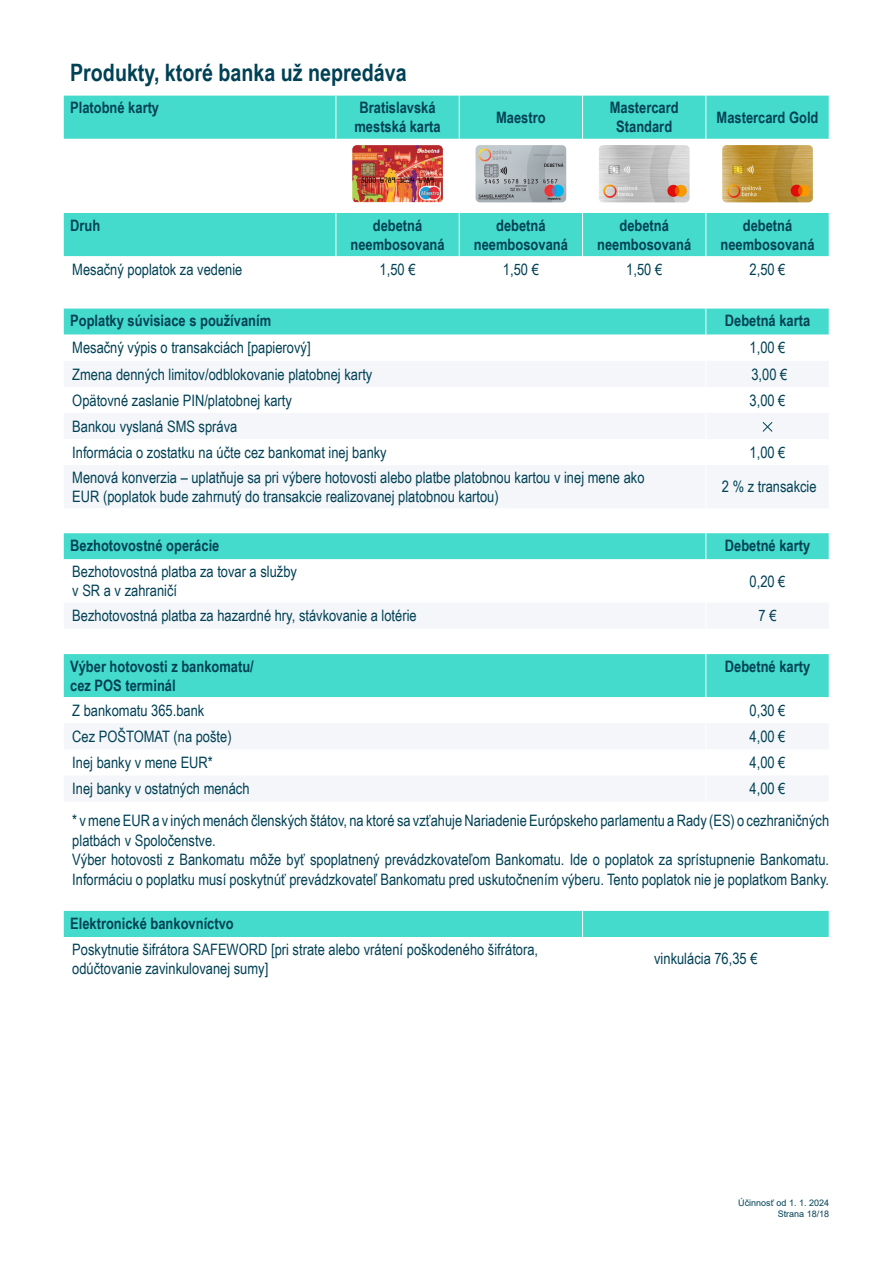
<style>
.page{position:relative;width:893px;height:1263px;background:#fff}
.page>*{position:absolute;margin:0;border:0;box-sizing:border-box;transform-origin:0 0}
.Nadpis{font:700 24px "Arial Narrow";color:#004155}
.Text_Tabulka{font:15.75px/18.9px "Arial Narrow";color:#004155}
.Text_Tabulka-2{font:700 15.75px/18.9px "Arial Narrow";color:#004155;text-align:center}
.t1{font:9px/10.8px "Arial";color:#004155;text-align:right}
.s1{color:#0e4254}
</style>
<div class="page">
<svg style="left:64px;top:95px;width:765px;height:108px"></svg>
<div style="left:64px;top:96px;width:765px;height:43px;background:#45dbcc"></div>
<hr style="left:459px;top:64px;width:1px;height:32px;background:#fff">
<hr style="left:582px;top:64px;width:1px;height:32px;background:#fff">
<hr style="left:705px;top:64px;width:1px;height:32px;background:#fff">
<hr style="left:336px;top:96px;width:1px;height:43px;background:#fff">
<hr style="left:459px;top:96px;width:1px;height:43px;background:#fff">
<hr style="left:582px;top:96px;width:1px;height:43px;background:#fff">
<hr style="left:705px;top:96px;width:1px;height:43px;background:#fff">
<hr style="left:336px;top:139px;width:1px;height:70px;background:#fff">
<hr style="left:459px;top:139px;width:1px;height:70px;background:#fff">
<hr style="left:582px;top:139px;width:1px;height:70px;background:#fff">
<hr style="left:705px;top:139px;width:1px;height:70px;background:#fff">
<img style="left:352px;top:145px;width:91px;height:57px">
<img style="left:476px;top:145px;width:90px;height:57px">
<img style="left:599px;top:145px;width:90px;height:57px">
<img style="left:722px;top:145px;width:91px;height:57px">
<div style="left:64px;top:213px;width:766px;height:44px;background:#45dbcc"></div>
<div style="left:64px;top:466px;width:764px;height:42px;background:#f4f6f9"></div>
<hr style="left:705px;top:465px;width:1px;height:43px;background:#fff">
<svg style="left:64px;top:309px;width:766px;height:130px"></svg>
<svg style="left:64px;top:533px;width:766px;height:95px"></svg>
<svg style="left:64px;top:654px;width:766px;height:147px"></svg>
<div style="left:64px;top:911px;width:766px;height:26px;background:#45dbcc"></div>
<p class="Nadpis" style="left:70px;top:55px;width:338px">Produkty, ktoré banka už nepredáva</p>
<p class="Text_Tabulka-2" style="left:70px;top:98px;width:91px">Platobné karty</p>
<p class="Text_Tabulka-2" style="left:354px;top:98px;width:88px">Bratislavská mestská karta</p>
<p class="Text_Tabulka-2" style="left:496px;top:107px;width:51px">Maestro</p>
<p class="Text_Tabulka-2" style="left:610px;top:98px;width:70px">Mastercard<br>Standard</p>
<p class="Text_Tabulka-2" style="left:717px;top:107px;width:103px">Mastercard Gold</p>
<p class="Text_Tabulka-2" style="left:70px;top:215px;width:32px">Druh</p>
<p class="Text_Tabulka-2" style="left:351px;top:215px;width:96px">debetná neembosovaná</p>
<p class="Text_Tabulka-2" style="left:474px;top:215px;width:96px">debetná neembosovaná</p>
<p class="Text_Tabulka-2" style="left:597px;top:215px;width:96px">debetná neembosovaná</p>
<p class="Text_Tabulka-2" style="left:743px;top:215px;width:51px">debetná</p>
<p class="Text_Tabulka-2" style="left:720px;top:234px;width:96px">neembosovaná</p>
<p class="Text_Tabulka" style="left:72px;top:259px;width:172px">Mesačný poplatok za vedenie</p>
<p class="Text_Tabulka" style="left:380px;top:259px;width:37px">1,50 €</p>
<p class="Text_Tabulka" style="left:503px;top:259px;width:37px">1,50 €</p>
<p class="Text_Tabulka" style="left:626px;top:259px;width:37px">1,50 €</p>
<p class="Text_Tabulka" style="left:750px;top:259px;width:37px">2,50 €</p>
<p class="Text_Tabulka-2" style="left:70px;top:311px;width:203px">Poplatky súvisiace s používaním</p>
<p class="Text_Tabulka-2" style="left:725px;top:311px;width:87px">Debetná karta</p>
<p class="Text_Tabulka" style="left:72px;top:338px;width:240px">Mesačný výpis o transakciách [papierový]</p>
<p class="Text_Tabulka" style="left:750px;top:338px;width:37px">1,00 €</p>
<p class="Text_Tabulka" style="left:72px;top:364px;width:302px">Zmena denných limitov/odblokovanie platobnej karty</p>
<p class="Text_Tabulka" style="left:751px;top:364px;width:37px">3,00 €</p>
<p class="Text_Tabulka" style="left:72px;top:390px;width:221px">Opätovné zaslanie PIN/platobnej karty</p>
<p class="Text_Tabulka" style="left:750px;top:390px;width:37px">3,00 €</p>
<p class="Text_Tabulka" style="left:72px;top:416px;width:167px">Bankou vyslaná SMS správa</p>
<p class="Text_Tabulka" style="left:72px;top:442px;width:316px">Informácia o zostatku na účte cez bankomat inej banky</p>
<p class="Text_Tabulka" style="left:750px;top:442px;width:37px">1,00 €</p>
<p class="Text_Tabulka" style="left:72px;top:467px;width:574px">Menová konverzia – uplatňuje sa pri výbere hotovosti alebo platbe platobnou kartou v inej mene ako</p>
<p class="Text_Tabulka" style="left:72px;top:486px;width:428px">EUR (poplatok bude zahrnutý do transakcie realizovanej platobnou kartou)</p>
<p class="Text_Tabulka" style="left:722px;top:476px;width:96px">2 % z transakcie</p>
<p class="Text_Tabulka-2" style="left:70px;top:535px;width:151px">Bezhotovostné operácie</p>
<p class="Text_Tabulka-2" style="left:725px;top:535px;width:87px">Debetné karty</p>
<p class="Text_Tabulka" style="left:72px;top:562px;width:226px">Bezhotovostná platba za tovar a služby v SR a v zahraničí</p>
<p class="Text_Tabulka" style="left:750px;top:571px;width:37px">0,20 €</p>
<p class="Text_Tabulka" style="left:72px;top:606px;width:346px">Bezhotovostná platba za hazardné hry, stávkovanie a lotérie</p>
<p class="Text_Tabulka" style="left:758px;top:606px;width:19px">7 €</p>
<p class="Text_Tabulka-2" style="left:70px;top:656px;width:185px;text-align:left">Výber hotovosti z bankomatu/ cez POS terminál</p>
<p class="Text_Tabulka-2" style="left:725px;top:656px;width:87px">Debetné karty</p>
<p class="Text_Tabulka" style="left:72px;top:700px;width:134px">Z bankomatu 365.bank</p>
<p class="Text_Tabulka" style="left:750px;top:700px;width:37px">0,30 €</p>
<p class="Text_Tabulka" style="left:72px;top:726px;width:161px">Cez POŠTOMAT (na pošte)</p>
<p class="Text_Tabulka" style="left:750px;top:726px;width:37px">4,00 €</p>
<p class="Text_Tabulka" style="left:72px;top:753px;width:142px">Inej banky v mene EUR*</p>
<p class="Text_Tabulka" style="left:750px;top:753px;width:37px">4,00 €</p>
<p class="Text_Tabulka" style="left:72px;top:779px;width:179px">Inej banky v ostatných menách</p>
<p class="Text_Tabulka" style="left:750px;top:779px;width:37px">4,00 €</p>
<p class="Text_Tabulka" style="left:72px;top:810px;width:758px;line-height:19.5px">* v mene EUR a v iných menách členských štátov, na ktoré sa vzťahuje Nariadenie Európskeho parlamentu a Rady (ES) o cezhraničných platbách v Spoločenstve.</p>
<p class="Text_Tabulka" style="left:72px;top:849px;width:758px;line-height:19.5px">Výber hotovosti z Bankomatu môže byť spoplatnený prevádzkovateľom Bankomatu. Ide o poplatok za sprístupnenie Bankomatu.<br>Informáciu o poplatku musí poskytnúť prevádzkovateľ Bankomatu pred uskutočnením výberu. Tento poplatok nie je poplatkom Banky.</p>
<p class="Text_Tabulka-2" style="left:70px;top:913px;width:165px">Elektronické bankovníctvo</p>
<p class="Text_Tabulka" style="left:72px;top:939px;width:467px">Poskytnutie šifrátora SAFEWORD [pri strate alebo vrátení poškodeného šifrátora, odúčtovanie zavinkulovanej sumy]</p>
<p class="Text_Tabulka" style="left:654px;top:949px;width:105px">vinkulácia 76,35 €</p>
<p class="t1" style="left:738px;top:1197px;width:93px">Účinnosť od 1. 1. 2024<br>Strana <span class="s1">18/18</span></p>
</div>
